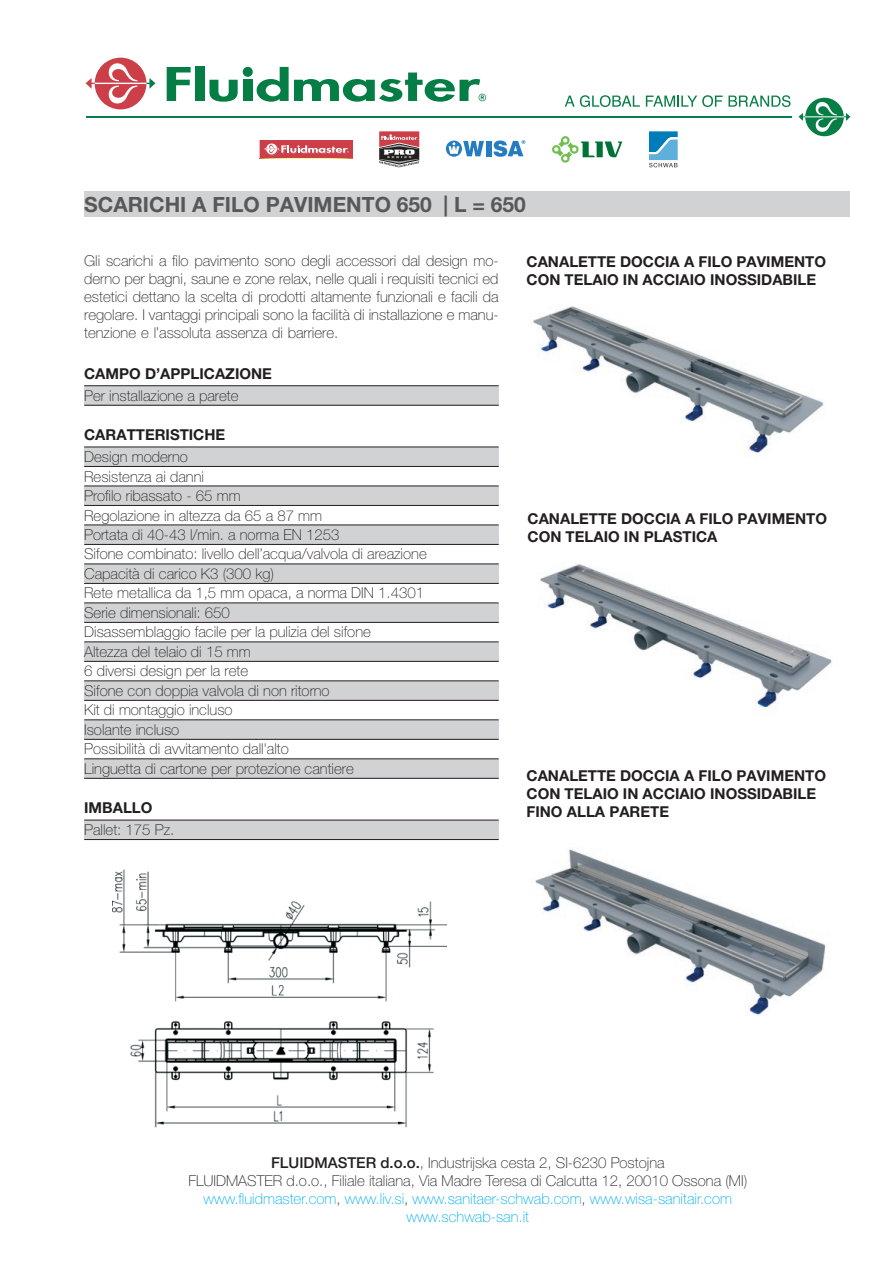
<style>
.page{position:relative;width:893px;height:1263px;background:#fff}
.page>*{position:absolute;margin:0;border:0;box-sizing:border-box;transform-origin:0 0}
.t1{font:700 21px "Helvetica Neue LT Pro";color:#57585a}
.t2{font:100 15px/19.5px "Helvetica Neue LT Pro";color:#231f20;text-align:center}
.t3{font:700 15px/18px "Helvetica Neue LT Pro";color:#231f20}
.s1{font-weight:500}
.s2{color:#00aeef}
</style>
<div class="page">
<svg style="left:167px;top:67px;width:24px;height:34px"></svg>
<div style="left:195px;top:67px;width:9px;height:34px;background:#057e45"></div>
<svg style="left:209px;top:80px;width:29px;height:22px"></svg>
<div style="left:243px;top:80px;width:9px;height:21px;background:#057e45"></div>
<svg style="left:257px;top:67px;width:229px;height:35px"></svg>
<div style="left:243px;top:67px;width:10px;height:10px;background:#057e45;border-radius:50%"></div>
<svg style="left:86px;top:58px;width:69px;height:51px"></svg>
<svg style="left:798px;top:98px;width:52px;height:38px"></svg>
<svg style="left:565px;top:95px;width:75px;height:12px"></svg>
<svg style="left:646px;top:95px;width:144px;height:12px"></svg>
<hr style="left:86px;top:116px;width:705px;height:2px;background:#057e45">
<svg style="left:649px;top:131px;width:29px;height:36px"></svg>
<svg style="left:379px;top:131px;width:40px;height:36px"></svg>
<div style="left:486px;top:141px;width:5px;height:15px;background:#247dc1"></div>
<svg style="left:493px;top:140px;width:32px;height:17px"></svg>
<svg style="left:446px;top:141px;width:16px;height:16px"></svg>
<svg style="left:448px;top:141px;width:36px;height:15px"></svg>
<svg style="left:552px;top:136px;width:70px;height:27px"></svg>
<svg style="left:260px;top:140px;width:93px;height:19px;background:#d5676a"></svg>
<img style="left:532px;top:306px;width:292px;height:147px">
<div style="left:84px;top:191px;width:766px;height:26px;background:#d1d2d4"></div>
<div style="left:84px;top:386px;width:415px;height:19px;background:#d1d2d4"></div>
<hr style="left:84px;top:385px;width:415px;height:1px;background:#231f20">
<hr style="left:84px;top:405px;width:415px;height:1px;background:#231f20">
<div style="left:84px;top:447px;width:415px;height:19px;background:#d1d2d4"></div>
<hr style="left:84px;top:447px;width:415px;height:1px;background:#231f20">
<hr style="left:84px;top:466px;width:415px;height:1px;background:#231f20">
<div style="left:84px;top:486px;width:415px;height:19px;background:#d1d2d4"></div>
<hr style="left:84px;top:486px;width:415px;height:1px;background:#231f20">
<hr style="left:84px;top:505px;width:415px;height:1px;background:#231f20">
<div style="left:84px;top:525px;width:415px;height:19px;background:#d1d2d4"></div>
<hr style="left:84px;top:525px;width:415px;height:1px;background:#231f20">
<hr style="left:84px;top:544px;width:415px;height:1px;background:#231f20">
<div style="left:84px;top:564px;width:415px;height:19px;background:#d1d2d4"></div>
<hr style="left:84px;top:564px;width:415px;height:1px;background:#231f20">
<hr style="left:84px;top:583px;width:415px;height:1px;background:#231f20">
<div style="left:84px;top:603px;width:415px;height:19px;background:#d1d2d4"></div>
<hr style="left:84px;top:603px;width:415px;height:1px;background:#231f20">
<hr style="left:84px;top:622px;width:415px;height:1px;background:#231f20">
<div style="left:84px;top:642px;width:415px;height:19px;background:#d1d2d4"></div>
<hr style="left:84px;top:642px;width:415px;height:1px;background:#231f20">
<hr style="left:84px;top:661px;width:415px;height:1px;background:#231f20">
<div style="left:84px;top:681px;width:415px;height:19px;background:#d1d2d4"></div>
<hr style="left:84px;top:681px;width:415px;height:1px;background:#231f20">
<hr style="left:84px;top:700px;width:415px;height:1px;background:#231f20">
<div style="left:84px;top:720px;width:415px;height:19px;background:#d1d2d4"></div>
<hr style="left:84px;top:719px;width:415px;height:1px;background:#231f20">
<hr style="left:84px;top:739px;width:415px;height:1px;background:#231f20">
<div style="left:84px;top:759px;width:415px;height:19px;background:#d1d2d4"></div>
<hr style="left:84px;top:758px;width:415px;height:1px;background:#231f20">
<hr style="left:84px;top:778px;width:415px;height:1px;background:#231f20">
<div style="left:84px;top:820px;width:415px;height:19px;background:#d1d2d4"></div>
<hr style="left:84px;top:820px;width:415px;height:1px;background:#231f20">
<hr style="left:84px;top:839px;width:415px;height:1px;background:#231f20">
<img style="left:540px;top:564px;width:292px;height:144px">
<img style="left:113px;top:869px;width:334px;height:259px">
<img style="left:535px;top:849px;width:291px;height:166px">
<h1 class="t1" style="left:84px;top:191px;width:443px">SCARICHI A FILO PAVIMENTO 650 | L = 650</h1>
<p class="t2" style="left:84px;top:252px;width:416px;line-height:18px;text-align:justify">Gli scarichi a filo pavimento sono degli accessori dal design mo&shy;derno per bagni, saune e zone relax, nelle quali i requisiti tecnici ed estetici dettano la scelta di prodotti altamente funzionali e facili da regolare. I vantaggi principali sono la facilità di installazione e manu&shy;tenzione e l’assoluta assenza di barriere.</p>
<p class="t3" style="left:84px;top:364px;width:189px">CAMPO D’APPLICAZIONE</p>
<p class="t2" style="left:84px;top:386px;width:156px">Per installazione a parete</p>
<p class="t3" style="left:84px;top:425px;width:143px">CARATTERISTICHE</p>
<p class="t2" style="left:84px;top:447px;width:344px;text-align:left">Design moderno<br>Resistenza ai danni<br>Profilo ribassato - 65 mm<br>Regolazione in altezza da 65 a 87 mm<br>Portata di 40-43 l/min. a norma EN 1253<br>Sifone combinato: livello dell’acqua/valvola di areazione Capacità di carico K3 (300 kg)<br>Rete metallica da 1,5 mm opaca, a norma DIN 1.4301<br>Serie dimensionali: 650<br>Disassemblaggio facile per la pulizia del sifone<br>Altezza del telaio di 15 mm<br>6 diversi design per la rete<br>Sifone con doppia valvola di non ritorno<br>Kit di montaggio incluso<br>Isolante incluso<br>Possibilità di avvitamento dall'alto<br>Linguetta di cartone per protezione cantiere</p>
<p class="t3" style="left:84px;top:798px;width:70px">IMBALLO</p>
<p class="t2" style="left:84px;top:820px;width:92px">Pallet: 175 Pz.</p>
<p class="t3" style="left:526px;top:253px;width:301px">CANALETTE DOCCIA A FILO PAVIMENTO<br>CON TELAIO IN ACCIAIO INOSSIDABILE</p>
<p class="t3" style="left:528px;top:509px;width:301px">CANALETTE DOCCIA A FILO PAVIMENTO<br>CON TELAIO IN PLASTICA</p>
<p class="t3" style="left:526px;top:767px;width:301px">CANALETTE DOCCIA A FILO PAVIMENTO<br>CON TELAIO IN ACCIAIO INOSSIDABILE<br>FINO ALLA PARETE</p>
<p class="t2" style="left:188px;top:1153px;width:560px;line-height:18px"><span class="s1">FLUIDMASTER d.o.o.</span>, Industrijska cesta 2, SI-6230 Postojna<br>FLUIDMASTER d.o.o., Filiale italiana, Via Madre Teresa di Calcutta 12, 20010 Ossona (MI) <span class="s2">www.fluidmaster.com</span>, <span class="s2">www.liv.si</span>, <span class="s2">www.sanitaer-schwab.com</span>, <span class="s2">www.wisa-sanitair.com www.schwab-san.it</span></p>
</div>
